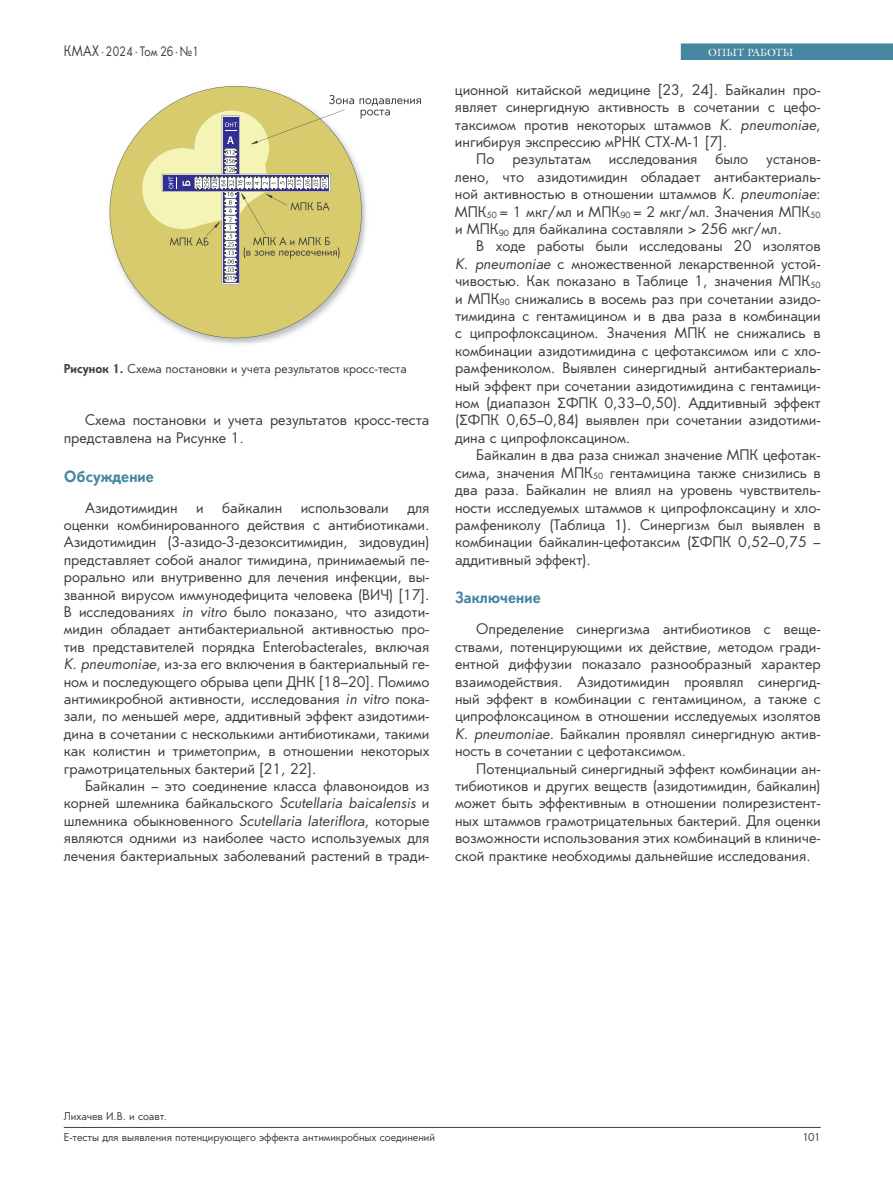
<style>
.page{position:relative;width:893px;height:1191px;background:#fff}
.page>*{position:absolute;margin:0;border:0;box-sizing:border-box;transform-origin:0 0}
.t1{font:700 15px "Orenburg C";letter-spacing:.01em;color:#4586a0}
.t2{font:14.25px/17.4px "Orenburg C";color:#3e3e3f;text-align:justify}
.t3{font:12.75px "Orenburg C";letter-spacing:.015em;color:#3e3e3f;scale:.83 1}
.t4{font:12px "Orenburg C";color:#3e3e3f}
.t5{font:10.5px "Orenburg C";color:#3e3e3f}
.t6{font:10.5px "AG Galleon C";letter-spacing:.01em;color:#fff}
.s1{font-size:14.1px}
.s2{font-weight:700}
.s3{font-style:italic}
.s4{font-family:"Arial"}
</style>
<div class="page">
<hr style="left:64px;top:1127px;width:757px;height:1px;background:#3e3e3f">
<div style="left:681px;top:43px;width:212px;height:17px;background:#4586a0"></div>
<img style="left:109px;top:181px;width:257px;height:163px">
<svg style="left:110px;top:86px;width:252px;height:252px;fill:#d7cb6e"></svg>
<svg style="left:329px;top:95px;width:25px;height:9px"></svg>
<svg style="left:360px;top:98px;width:61px;height:20px"></svg>
<svg style="left:142px;top:110px;width:202px;height:174px;background:#d0c98a"></svg>
<p class="t3" style="left:64px;top:44px;width:164px"><span class="s1">КМАХ</span> <sup>.</sup>2024 <sup>.</sup>Том 26<sup>.</sup>№1</p>
<p class="t6" style="left:708px;top:46px;width:87px">ОПЫТ РАБОТЫ</p>
<p class="t4" style="left:64px;top:362px;width:344px"><span class="s2">Рисунок 1.</span> Схема постановки и учета результатов кросс-теста</p>
<p class="t2" style="left:64px;top:412px;width:367px;text-indent:21px">Схема постановки и учета результатов кросс-теста представлена на Рисунке 1.</p>
<p class="t1" style="left:64px;top:466px;width:92px">Обсуждение</p>
<p class="t2" style="left:85px;top:499px;width:94px">Азидотимидин</p>
<p class="t2" style="left:196px;top:499px;width:9px">и</p>
<p class="t2" style="left:222px;top:499px;width:61px">байкалин</p>
<p class="t2" style="left:301px;top:499px;width:90px">использовали</p>
<p class="t2" style="left:64px;top:499px;width:367px;text-indent:344px">для оценки комбинированного действия с антибиотиками.<br>Азидотимидин (3-азидо-3-дезокситимидин, зидовудин) представляет собой аналог тимидина, принимаемый пе&shy;рорально или внутривенно для лечения инфекции, вы&shy;званной вирусом иммунодефицита человека (ВИЧ) [17].<br>В исследованиях <span class="s3">in vitro</span> было показано, что азидоти&shy;мидин обладает антибактериальной активностью про&shy;тив представителей порядка Enterobacterales, включая <span class="s3">K. pneumoniae</span>, из-за его включения в бактериальный ге&shy;ном и последующего обрыва цепи ДНК [18–20]. Помимо антимикробной активности, исследования <span class="s3">in vitro</span> пока&shy;зали, по меньшей мере, аддитивный эффект азидотими&shy;дина в сочетании с несколькими антибиотиками, такими как колистин и триметоприм, в отношении некоторых грамотрицательных бактерий [21, 22].</p>
<p class="t2" style="left:64px;top:777px;width:367px;text-indent:21px">Байкалин – это соединение класса флавоноидов из корней шлемника байкальского <span class="s3">Scutellaria baicalensis</span> и шлемника обыкновенного <span class="s3">Scutellaria lateriflora</span>, которые являются одними из наиболее часто используемых для лечения бактериальных заболеваний растений в тради-</p>
<p class="t2" style="left:455px;top:81px;width:367px">ционной китайской медицине [23, 24]. Байкалин про-</p>
<p class="t2" style="left:455px;top:98px;width:367px">являет синергидную активность в сочетании с цефо-</p>
<p class="t2" style="left:455px;top:116px;width:367px">таксимом против некоторых штаммов <span class="s3">K. pneumoniae</span>,</p>
<p class="t2" style="left:455px;top:133px;width:274px">ингибируя экспрессию мРНК CTX-M-1 [7].</p>
<p class="t2" style="left:476px;top:151px;width:20px">По</p>
<p class="t2" style="left:512px;top:151px;width:80px">результатам</p>
<p class="t2" style="left:609px;top:151px;width:90px">исследования</p>
<p class="t2" style="left:715px;top:151px;width:34px">было</p>
<p class="t2" style="left:455px;top:151px;width:367px;text-indent:311px">установ&shy;лено, что азидотимидин обладает антибактериаль&shy;ной активностью в отношении штаммов <span class="s3">K. pneumoniae</span>:<br>МПК<sub>50</sub> = 1 мкг/мл и МПК<sub>90</sub> = 2 мкг/мл. Значения МПК<sub>50 </sub>и МПК<sub>90</sub> для байкалина составляли &gt; 256 мкг/мл.</p>
<p class="t2" style="left:455px;top:238px;width:367px;text-indent:21px">В ходе работы были исследованы 20 изолятов <span class="s3">K. pneumoniae</span> с множественной лекарственной устой&shy;чивостью. Как показано в Таблице 1, значения МПК<sub>50 </sub>и МПК<sub>90</sub> снижались в восемь раз при сочетании азидо&shy;тимидина с гентамицином и в два раза в комбинации с ципрофлоксацином. Значения МПК не снижались в комбинации азидотимидина с цефотаксимом или c хло&shy;рамфениколом. Выявлен синергидный антибактериаль&shy;ный эффект при сочетании азидотимидина с гентамици&shy;ном (диапазон <span class="s4">Σ</span>ФПК 0,33–0,50). Аддитивный эффект (<span class="s4">Σ</span>ФПК 0,65–0,84) выявлен при сочетании азидотими&shy;дина с ципрофлоксацином.</p>
<p class="t2" style="left:455px;top:446px;width:367px;text-indent:21px">Байкалин в два раза снижал значение МПК цефотак&shy;сима, значения МПК<sub>50</sub> гентамицина также снизились в два раза. Байкалин не влиял на уровень чувствитель&shy;ности исследуемых штаммов к ципрофлоксацину и хло&shy;рамфениколу (Таблица 1). Синергизм был выявлен в комбинации байкалин-цефотаксим (<span class="s4">Σ</span>ФПК 0,52–0,75 – аддитивный эффект).</p>
<p class="t1" style="left:455px;top:588px;width:87px">Заключение</p>
<p class="t2" style="left:455px;top:620px;width:367px;text-indent:21px">Определение синергизма антибиотиков с веще&shy;ствами, потенцирующими их действие, методом гради&shy;ентной диффузии показало разнообразный характер взаимодействия. Азидотимидин проявлял синергид&shy;ный эффект в комбинации с гентамицином, а также с ципрофлоксацином в отношении исследуемых изолятов <span class="s3">K. pneumoniae</span>. Байкалин проявлял синергидную актив&shy;ность в сочетании с цефотаксимом.</p>
<p class="t2" style="left:455px;top:760px;width:367px;text-indent:21px">Потенциальный синергидный эффект комбинации ан&shy;тибиотиков и других веществ (азидотимидин, байкалин) может быть эффективным в отношении полирезистент&shy;ных штаммов грамотрицательных бактерий. Для оценки возможности использования этих комбинаций в клиниче&shy;ской практике необходимы дальнейшие исследования.</p>
<p class="t5" style="left:64px;top:1110px;width:105px">Лихачев И.В. и соавт.</p>
<p class="t5" style="left:64px;top:1131px;width:373px">Е-тесты для выявления потенцирующего эффекта антимикробных соединений</p>
<p class="t5" style="left:802px;top:1131px;width:20px">101</p>
</div>
